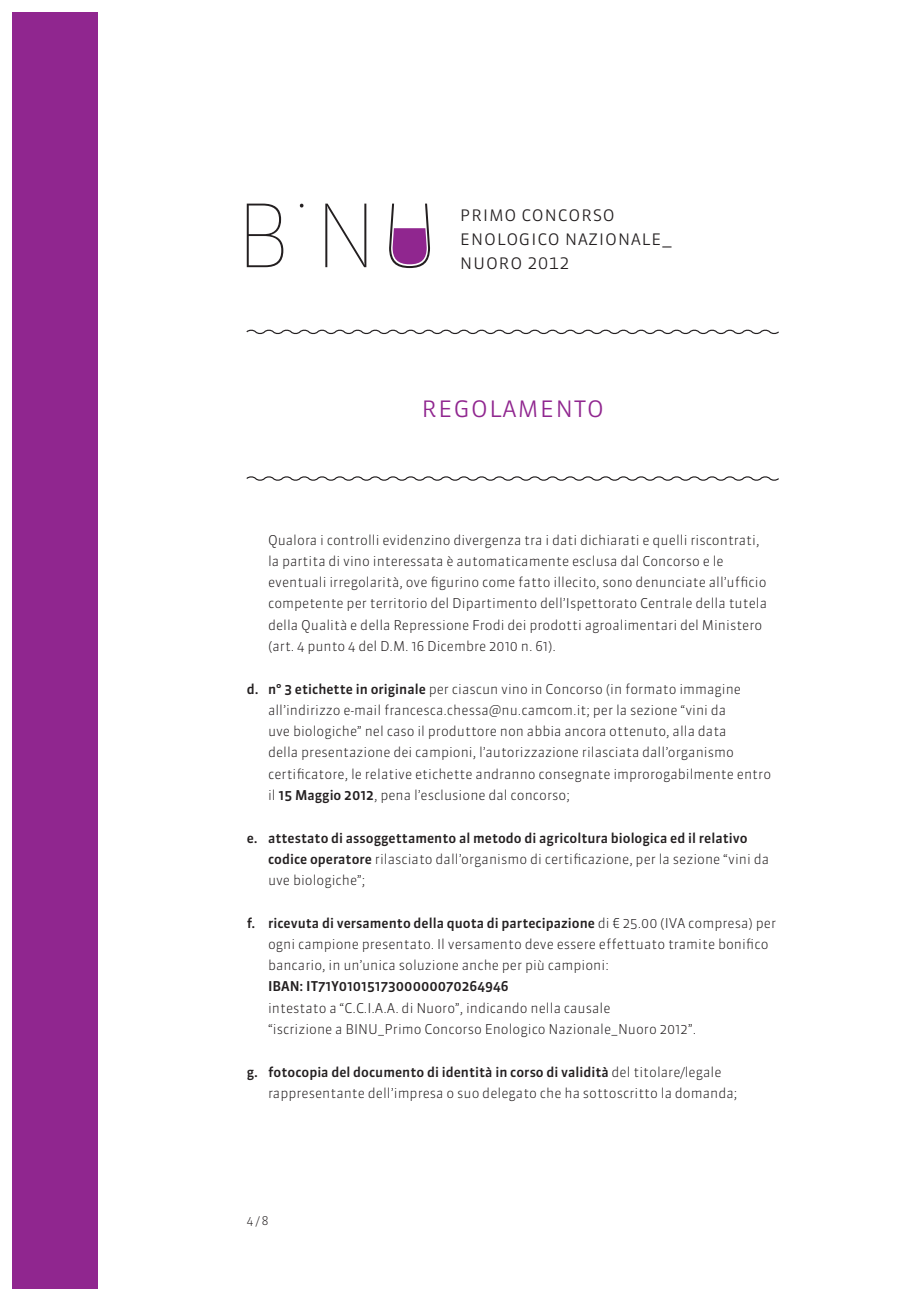
<style>
.page{position:relative;width:919px;height:1302px;background:#fff}
.page>*{position:absolute;margin:0;border:0;box-sizing:border-box;transform-origin:0 0}
.t1{font:30px "Sanuk Light SC";color:#90268f}
.t2{font:21px/24px "Sanuk Light SC";color:#231f20}
.t3{font:300 13.5px/21.3px "Sanuk";color:#231f20}
.t4{font:500 13.5px/21.3px "Sanuk";color:#231f20}
.t5{font:300 12px "Sanuk";color:#231f20}
.s1{font-weight:500}
.s2{font-weight:300}
.s3{color:#1a1a1c}
</style>
<div class="page">
<svg style="left:247px;top:203px;width:36px;height:64px"></svg>
<svg style="left:325px;top:203px;width:41px;height:64px"></svg>
<svg style="left:389px;top:203px;width:41px;height:65px"></svg>
<svg style="left:246px;top:329px;width:533px;height:6px"></svg>
<svg style="left:246px;top:476px;width:533px;height:5px"></svg>
<div style="left:13px;top:13px;width:85px;height:1275px;background:#90268f"></div>
<h2 class="t2" style="left:459px;top:201px;width:214px">primo concorso enologico nazionale_ nuoro 2012</h2>
<h1 class="t1" style="left:421px;top:389px;width:185px">regolamento</h1>
<p class="t3" style="left:268px;top:529px;width:500px">Qualora i controlli evidenzino divergenza tra i dati dichiarati e quelli riscontrati, la partita di vino interessata è automaticamente esclusa dal Concorso e le eventuali irregolarità, ove figurino come fatto illecito, sono denunciate all’ufficio competente per territorio del Dipartimento dell’Ispettorato Centrale della tutela della Qualità e della Repressione Frodi dei prodotti agroalimentari del Ministero (art. 4 punto 4 del D.M. 16 Dicembre 2010 n. 61).</p>
<p class="t3" style="left:268px;top:678px;width:504px;text-indent:-21px"><span class="s1">d. n° 3 etichette in originale</span> per ciascun vino in Concorso (in formato immagine all’indirizzo e-mail francesca.chessa@nu.camcom.it; per la sezione “vini da<br>uve biologiche” nel caso il produttore non abbia ancora ottenuto, alla data<br>della presentazione dei campioni, l’autorizzazione rilasciata dall’organismo certificatore, le relative etichette andranno consegnate improrogabilmente entro il <span class="s1">15 Maggio 2012</span>, pena l’esclusione dal concorso;</p>
<p class="t4" style="left:268px;top:826px;width:502px;text-indent:-21px">e. attestato di assoggettamento al metodo di agricoltura biologica ed il relativo codice operatore <span class="s2">rilasciato dall’organismo di certificazione, per la sezione “vini da uve biologiche”;</span></p>
<p class="t3" style="left:268px;top:911px;width:509px;text-indent:-21px"><span class="s1">f. ricevuta di versamento della quota di partecipazione</span> di <span class="s3">€</span> 25.00 (IVA compresa) per ogni campione presentato. Il versamento deve essere effettuato tramite bonifico bancario, in un’unica soluzione anche per più campioni:</p>
<p class="t4" style="left:268px;top:975px;width:242px">IBAN: IT71Y0101517300000070264946</p>
<p class="t3" style="left:268px;top:996px;width:430px">intestato a “C.C.I.A.A. di Nuoro”, indicando nella causale<br>“iscrizione a BINU_Primo Concorso Enologico Nazionale_Nuoro 2012”.</p>
<p class="t3" style="left:268px;top:1060px;width:470px;text-indent:-21px"><span class="s1">g. fotocopia del documento di identità in corso di validità</span> del titolare/legale rappresentante dell’impresa o suo delegato che ha sottoscritto la domanda;</p>
<p class="t5" style="left:247px;top:1213px;width:23px">4 / 8</p>
</div>
